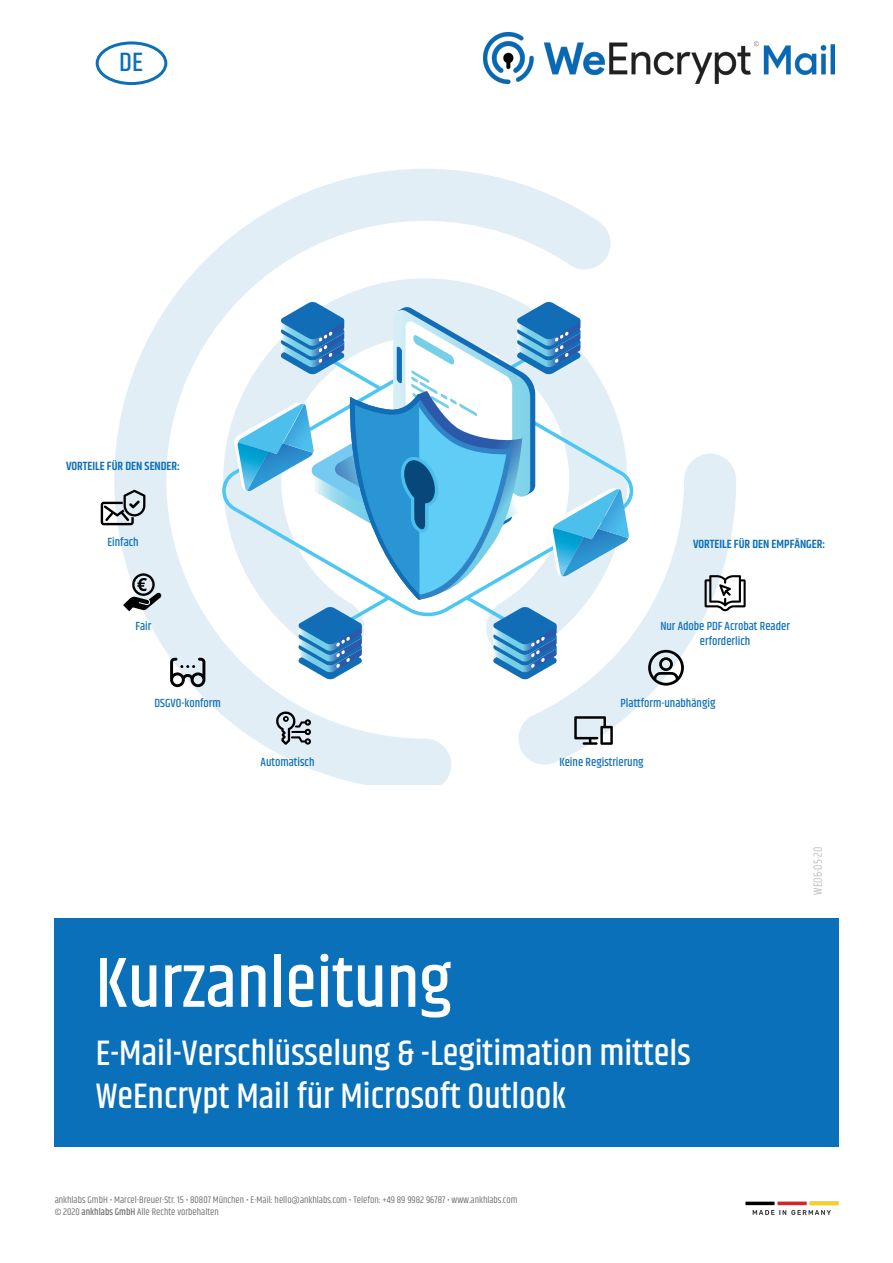
<style>
.page{position:relative;width:893px;height:1263px;background:#fff}
.page>*{position:absolute;margin:0;border:0;box-sizing:border-box;transform-origin:0 0}
.t1{font:500 72px "Khand";color:#fff}
.t2{font:500 36px "Khand";color:#fff}
.t3{font:500 27px "Khand";color:#0c6fb8}
.t4{font:500 12px/14.4px "Khand";color:#0c6fb8;text-align:center}
.t5{font:600 12px "Khand";color:#0c6fb8}
.t6{font:300 12px "Khand";color:#aaabad}
.t7{font:9.75px "Khand";color:#6c6d70}
.s1{font-weight:500}
</style>
<div class="page">
<div style="left:54px;top:918px;width:785px;height:229px;background:#0970b9"></div>
<img style="left:484px;top:33px;width:351px;height:51px">
<img style="left:745px;top:1201px;width:94px;height:13px">
<div style="left:96px;top:41px;width:71px;height:44px;border:3px solid #0c6fb8;border-radius:50%"></div>
<svg style="left:114px;top:169px;width:497px;height:615px"></svg>
<svg style="left:518px;top:454px;width:218px;height:311px"></svg>
<svg style="left:223px;top:278px;width:388px;height:379px"></svg>
<svg style="left:222px;top:364px;width:411px;height:252px"></svg>
<svg style="left:234px;top:302px;width:395px;height:378px"></svg>
<svg style="left:648px;top:650px;width:36px;height:36px"></svg>
<svg style="left:705px;top:575px;width:41px;height:36px"></svg>
<svg style="left:574px;top:716px;width:39px;height:29px"></svg>
<svg style="left:101px;top:490px;width:44px;height:35px"></svg>
<svg style="left:123px;top:573px;width:39px;height:38px"></svg>
<svg style="left:170px;top:658px;width:35px;height:29px"></svg>
<svg style="left:275px;top:710px;width:36px;height:35px"></svg>
<p class="t3" style="left:119px;top:46px;width:25px">DE</p>
<p class="t5" style="left:66px;top:458px;width:116px">VORTEILE FÜR DEN SENDER:</p>
<p class="t4" style="left:107px;top:535px;width:33px">Einfach</p>
<p class="t4" style="left:136px;top:620px;width:17px">Fair</p>
<p class="t5" style="left:693px;top:536px;width:134px">VORTEILE FÜR DEN EMPFÄNGER:</p>
<p class="t4" style="left:660px;top:620px;width:131px">Nur Adobe PDF Acrobat Reader erforderlich</p>
<p class="t4" style="left:155px;top:696px;width:68px">DSGVO-konform</p>
<p class="t4" style="left:620px;top:696px;width:96px">Plattform-unabhängig</p>
<p class="t4" style="left:261px;top:756px;width:55px">Automatisch</p>
<p class="t4" style="left:559px;top:756px;width:86px">Keine Registrierung</p>
<p class="t1" style="left:96px;top:938px;width:358px">Kurzanleitung</p>
<p class="t2" style="left:96px;top:1031px;width:597px">E-Mail-Verschlüsselung &amp; -Legitimation mittels</p>
<p class="t2" style="left:96px;top:1074px;width:472px">WeEncrypt Mail für Microsoft Outlook</p>
<p class="t7" style="left:55px;top:1194px;width:464px">ankhlabs GmbH • Marcel-Breuer-Str. 15 • 80807 München • E-Mail: hello@ankhlabs.com • Telefon: +49 89 9982 96787 • www.ankhlabs.com</p>
<p class="t7" style="left:55px;top:1205px;width:166px">© 2020 <span class="s1">ankhlabs GmbH</span> Alle Rechte vorbehalten</p>
<p class="t6" style="left:811px;top:894px;width:49px;rotate:-90deg">WE06-05-20</p>
</div>
